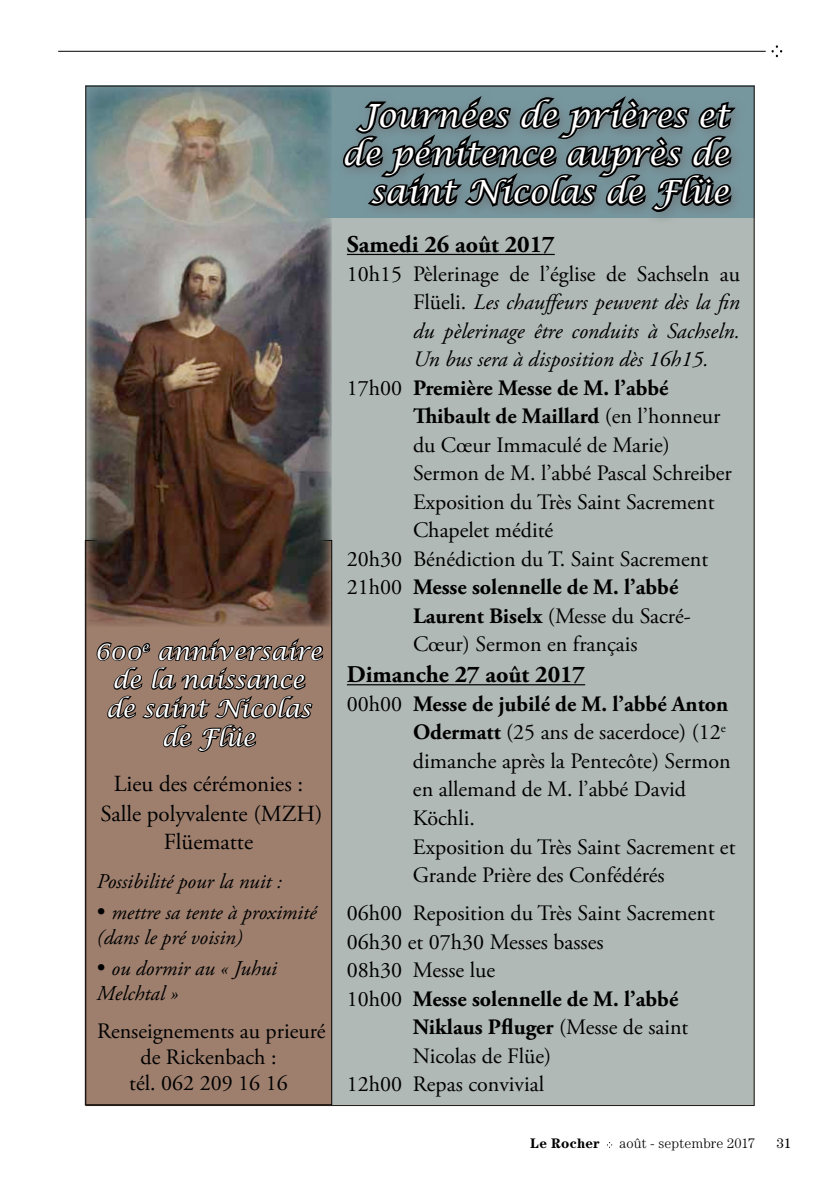
<style>
.page{position:relative;width:840px;height:1191px;background:#fff}
.page>*{position:absolute;margin:0;border:0;box-sizing:border-box;transform-origin:0 0}
.t1{font:italic 32px/38.4px "Lucida Calligraphy";color:#fff;text-align:right}
.t2{font:italic 24px/28.8px "Lucida Calligraphy";color:#fff;text-align:center}
.t3{font:700 24px "Adobe Garamond Pro";color:#000}
.t4{font:23px/30.6px "Adobe Garamond Pro";color:#000;text-align:center}
.t5{font:22px/28.6px "Adobe Garamond Pro";color:#000}
.t6{font:700 22px "Adobe Garamond Pro";color:#000}
.t7{font:italic 22px "Adobe Garamond Pro";color:#000}
.t8{font:italic 21px/25.2px "Adobe Garamond Pro";color:#000}
.t9{font:300 13.8px "Century Std";letter-spacing:.015em;color:#000}
.t10{font:700 13.8px "Century Std";letter-spacing:.02em;color:#000}
.t11{font:13.8px "Century Std";color:#000}
.s1{font-style:normal;font-size:23px}
.s2{font-style:normal}
.s3{font-weight:400}
.s4{font-weight:700}
</style>
<div class="page">
<svg style="left:771px;top:45px;width:10px;height:12px"></svg>
<hr style="left:58px;top:51px;width:707px;height:1px;background:#000">
<div style="left:86px;top:86px;width:667px;height:1019px;background:#b0b9b5"></div>
<hr style="left:347px;top:254px;width:207px;height:1px;background:#000">
<hr style="left:347px;top:684px;width:237px;height:1px;background:#000">
<div style="left:85px;top:85px;width:669px;height:133px;background:#77979f"></div>
<div style="left:85px;top:540px;width:246px;height:564px;background:#9e7f6e"></div>
<svg style="left:96px;top:638px;width:228px;height:114px"></svg>
<div style="left:335px;top:90px;width:411px;height:135px;background:#6c6e70;opacity:.75"></div>
<svg style="left:340px;top:91px;width:400px;height:123px"></svg>
<img style="left:85px;top:85px;width:247px;height:541px">
<p class="t2" style="left:95px;top:637px;width:229px">600<sup>e</sup> anniversaire de la naissance<br>de saint Nicolas de Flüe</p>
<p class="t4" style="left:100px;top:769px;width:223px">Lieu des cérémonies :<br>Salle polyvalente (MZH)</p>
<p class="t4" style="left:164px;top:827px;width:91px">Flüematte</p>
<p class="t8" style="left:97px;top:869px;width:186px">Possibilité pour la nuit :</p>
<p class="t8" style="left:97px;top:900px;width:221px"><span class="s1">•</span> mettre sa tente à proximité (dans le pré voisin)</p>
<p class="t8" style="left:97px;top:956px;width:181px"><span class="s1">•</span> ou dormir au « Juhui<br>Melchtal »</p>
<p class="t5" style="left:97px;top:1018px;width:230px;line-height:26.4px;text-align:center">Renseignements au prieuré de Rickenbach :<br>tél. 062 209 16 16</p>
<h1 class="t1" style="left:342px;top:97px;width:388px">Journées de prières et de pénitence auprès de saint Nicolas de Flüe</h1>
<p class="t3" style="left:347px;top:230px;width:209px">Samedi 26 août 2017</p>
<p class="t5" style="left:347px;top:260px;width:394px">10h15 Pèlerinage de l’église de Sachseln au</p>
<p class="t7" style="left:413px;top:289px;width:328px"><span class="s2">Flüeli.</span> Les chauffeurs peuvent dès la fin</p>
<p class="t7" style="left:413px;top:317px;width:328px">du pèlerinage être conduits à Sachseln.</p>
<p class="t7" style="left:413px;top:346px;width:297px">Un bus sera à disposition dès 16h15.</p>
<p class="t6" style="left:347px;top:375px;width:323px"><span class="s3">17h00</span> Première Messe de M. l’abbé</p>
<p class="t6" style="left:413px;top:403px;width:309px">Thibault de Maillard <span class="s3">(en l’honneur</span></p>
<p class="t5" style="left:413px;top:431px;width:258px">du Cœur Immaculé de Marie)</p>
<p class="t5" style="left:413px;top:460px;width:320px">Sermon de M. l’abbé Pascal Schreiber</p>
<p class="t5" style="left:413px;top:488px;width:303px">Exposition du Très Saint Sacrement</p>
<p class="t5" style="left:413px;top:517px;width:142px">Chapelet médité</p>
<p class="t5" style="left:347px;top:545px;width:362px">20h30 Bénédiction du T. Saint Sacrement</p>
<p class="t6" style="left:347px;top:574px;width:332px"><span class="s3">21h00</span> Messe solennelle de M. l’abbé</p>
<p class="t5" style="left:413px;top:602px;width:279px"><span class="s4">Laurent Biselx</span> (Messe du Sacré-</p>
<p class="t5" style="left:413px;top:631px;width:226px">Cœur) Sermon en français</p>
<p class="t3" style="left:347px;top:661px;width:239px">Dimanche 27 août 2017</p>
<p class="t5" style="left:413px;top:690px;width:324px;text-indent:-66px">00h00 <span class="s4">Messe de jubilé de M. l’abbé Anton<br>Odermatt</span> (25 ans de sacerdoce) (12<sup>e </sup>dimanche après la Pentecôte) Sermon en allemand de M. l’abbé David<br>Köchli.<br>Exposition du Très Saint Sacrement et<br>Grande Prière des Confédérés</p>
<p class="t5" style="left:347px;top:899px;width:369px">06h00 Reposition du Très Saint Sacrement<br>06h30 et 07h30 Messes basses<br>08h30 Messe lue<br>10h00 <span class="s4">Messe solennelle de M. l’abbé</span></p>
<p class="t6" style="left:413px;top:1014px;width:277px">Niklaus Pfluger <span class="s3">(Messe de saint</span></p>
<p class="t5" style="left:413px;top:1042px;width:140px">Nicolas de Flüe)</p>
<p class="t5" style="left:347px;top:1070px;width:198px">12h00 Repas convivial</p>
<p class="t10" style="left:530px;top:1135px;width:71px">Le Rocher</p>
<p class="t9" style="left:619px;top:1135px;width:137px">août - septembre 2017</p>
<p class="t11" style="left:776px;top:1135px;width:16px">31</p>
</div>
